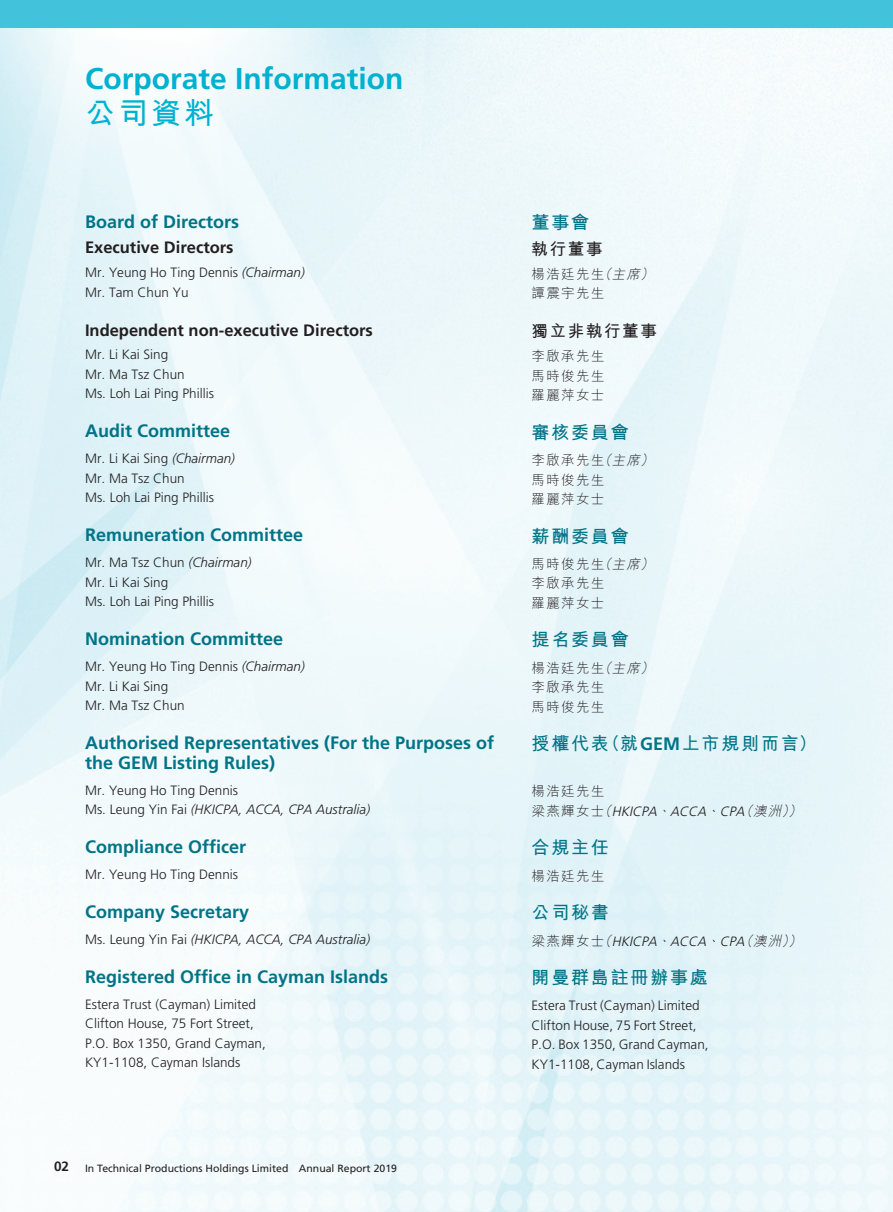
<style>
.page{position:relative;width:893px;height:1212px;background:#fff}
.page>*{position:absolute;margin:0;border:0;box-sizing:border-box;transform-origin:0 0}
.t1{font:700 30px "Frutiger LT Std";color:#00b1d0}
.t2{font:700 30px "M Hei HK";color:#00b1d0}
.t3{font:700 18px/19.5px "Frutiger LT Std";color:#007487}
.t4{font:700 18px "M Hei HK";letter-spacing:.1em;color:#007487}
.t5{font:700 16.5px "Frutiger LT Std";color:#231f20}
.t6{font:700 16.5px "M Hei HK";letter-spacing:.1em;color:#231f20}
.t7{font:300 13.5px/19.5px "Frutiger LT Std";color:#231f20}
.t8{font:300 13.5px/19.5px "M Hei HK";letter-spacing:.1em;color:#231f20}
.t9{font:italic 300 13.5px "Frutiger LT Std";color:#231f20}
.t10{font:italic 300 13.5px "Frutiger LT Std";color:#231f20}
.t11{font:10.5px "Frutiger LT Std";color:#231f20}
.s1{font-style:italic}
.s2{font-style:normal}
.s3{font-weight:700;font-size:13.5px}
.s4{font-family:"Frutiger LT Std"}
.s5{font-family:"M Hei HK";font-style:normal}
.s6{font-family:"M Hei HK"}
</style>
<div class="page">
<div style="left:0;top:0;width:893px;height:28px;background:#42c3db"></div>
<h1 class="t1" style="left:85px;top:61px;width:320px">Corporate Information</h1>
<h1 class="t2" style="left:85px;top:91px;width:130px">公司資料</h1>
<h2 class="t3" style="left:85px;top:212px;width:156px">Board of Directors</h2>
<p class="t5" style="left:85px;top:238px;width:150px">Executive Directors</p>
<p class="t7" style="left:85px;top:263px;width:221px">Mr. Yeung Ho Ting Dennis <span class="s1">(Chairman)<br></span>Mr. Tam Chun Yu</p>
<p class="t5" style="left:85px;top:320px;width:289px">Independent non-executive Directors</p>
<p class="t7" style="left:85px;top:345px;width:131px">Mr. Li Kai Sing<br>Mr. Ma Tsz Chun<br>Ms. Loh Lai Ping Phillis</p>
<h2 class="t3" style="left:85px;top:422px;width:147px">Audit Committee</h2>
<p class="t7" style="left:85px;top:449px;width:152px">Mr. Li Kai Sing <span class="s1">(Chairman)<br></span>Mr. Ma Tsz Chun<br>Ms. Loh Lai Ping Phillis</p>
<h2 class="t3" style="left:85px;top:525px;width:220px">Remuneration Committee</h2>
<p class="t7" style="left:85px;top:553px;width:168px">Mr. Ma Tsz Chun <span class="s1">(Chairman)<br></span>Mr. Li Kai Sing<br>Ms. Loh Lai Ping Phillis</p>
<h2 class="t3" style="left:85px;top:629px;width:200px">Nomination Committee</h2>
<p class="t7" style="left:85px;top:657px;width:221px">Mr. Yeung Ho Ting Dennis <span class="s1">(Chairman)<br></span>Mr. Li Kai Sing<br>Mr. Ma Tsz Chun</p>
<h2 class="t3" style="left:85px;top:733px;width:411px">Authorised Representatives (For the Purposes of the GEM Listing Rules)</h2>
<p class="t7" style="left:85px;top:780px;width:287px">Mr. Yeung Ho Ting Dennis<br>Ms. Leung Yin Fai <span class="s1">(HKICPA, ACCA, CPA Australia)</span></p>
<h2 class="t3" style="left:85px;top:837px;width:163px">Compliance Officer</h2>
<p class="t7" style="left:85px;top:865px;width:155px">Mr. Yeung Ho Ting Dennis</p>
<h2 class="t3" style="left:85px;top:902px;width:166px">Company Secretary</h2>
<p class="t10" style="left:85px;top:931px;width:287px"><span class="s2">Ms. Leung Yin Fai</span> (HKICPA, ACCA, CPA Australia)</p>
<h2 class="t3" style="left:85px;top:967px;width:305px">Registered Office in Cayman Islands</h2>
<p class="t7" style="left:85px;top:994px;width:182px">Estera Trust (Cayman) Limited<br>Clifton House, 75 Fort Street,<br>P.O. Box 1350, Grand Cayman,<br>KY1-1108, Cayman Islands</p>
<p class="t11" style="left:54px;top:1162px;width:344px"><span class="s3">02</span> In Technical Productions Holdings Limited Annual Report 2019</p>
<h2 class="t4" style="left:531px;top:209px;width:59px">董事會</h2>
<p class="t6" style="left:531px;top:237px;width:72px">執行董事</p>
<p class="t8" style="left:531px;top:264px;width:126px">楊浩廷先生<span class="s1">（主席）</span>譚震宇先生</p>
<p class="t6" style="left:531px;top:319px;width:127px">獨立非執行董事</p>
<p class="t8" style="left:531px;top:346px;width:74px;text-align:justify">李啟承先生馬時俊先生羅麗萍女士</p>
<h2 class="t4" style="left:531px;top:419px;width:99px">審核委員會</h2>
<p class="t8" style="left:531px;top:450px;width:126px">李啟承先生<span class="s1">（主席）</span>馬時俊先生<br>羅麗萍女士</p>
<h2 class="t4" style="left:531px;top:523px;width:99px">薪酬委員會</h2>
<p class="t8" style="left:531px;top:554px;width:126px">馬時俊先生<span class="s1">（主席）</span>李啟承先生<br>羅麗萍女士</p>
<h2 class="t4" style="left:531px;top:627px;width:99px">提名委員會</h2>
<p class="t8" style="left:531px;top:658px;width:126px">楊浩廷先生<span class="s1">（主席）</span>李啟承先生<br>馬時俊先生</p>
<h2 class="t4" style="left:531px;top:730px;width:287px">授權代表（就<span class="s4">GEM</span>上市規則而言）</h2>
<p class="t8" style="left:531px;top:781px;width:74px">楊浩廷先生</p>
<p class="t9" style="left:531px;top:803px;width:274px"><span class="s5">梁燕輝女士</span><span class="s6">（</span>HKICPA<span class="s6">、</span>ACCA<span class="s6">、</span>CPA<span class="s6">（澳洲））</span></p>
<h2 class="t4" style="left:531px;top:834px;width:79px">合規主任</h2>
<p class="t8" style="left:531px;top:866px;width:74px">楊浩廷先生</p>
<h2 class="t4" style="left:531px;top:899px;width:79px">公司秘書</h2>
<p class="t9" style="left:531px;top:933px;width:274px"><span class="s5">梁燕輝女士</span><span class="s6">（</span>HKICPA<span class="s6">、</span>ACCA<span class="s6">、</span>CPA<span class="s6">（澳洲））</span></p>
<h2 class="t4" style="left:531px;top:964px;width:178px">開曼群島註冊辦事處</h2>
<p class="t7" style="left:531px;top:996px;width:179px">Estera Trust (Cayman) Limited<br>Clifton House, 75 Fort Street,<br>P.O. Box 1350, Grand Cayman,<br>KY1-1108, Cayman Islands</p>
</div>
